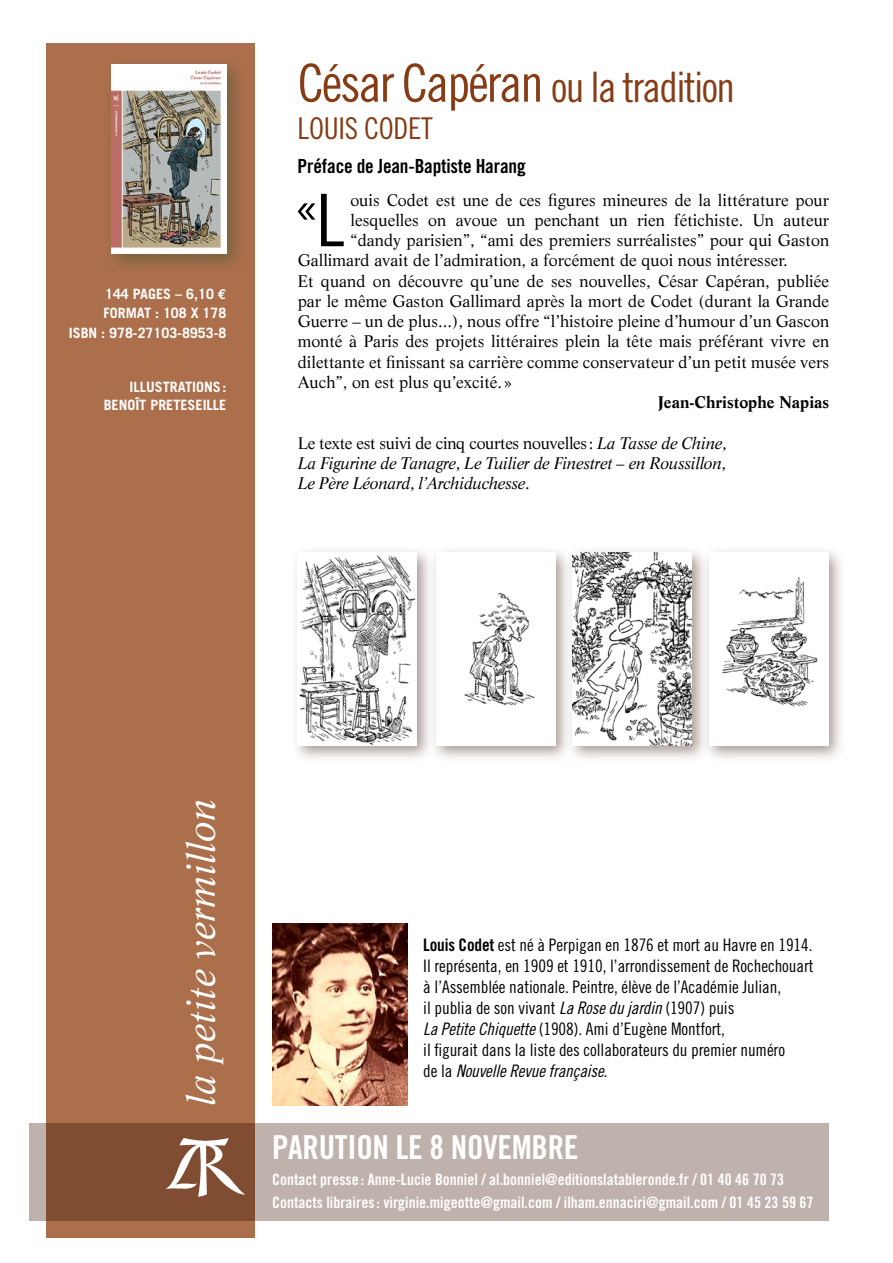
<style>
.page{position:relative;width:893px;height:1263px;background:#fff}
.page>*{position:absolute;margin:0;border:0;box-sizing:border-box;transform-origin:0 0}
.t1{font:52.8px "Trade Gothic Cond Eighteen";color:#000}
.t2{font:42px "Trade Gothic Cond Eighteen";letter-spacing:-.04em;color:#863d16}
.t3{font:italic 39px "Life";color:#fff}
.t4{font:33px "Trade Gothic LT Std Bd Cn 20";letter-spacing:-.01em;color:#fff}
.t5{font:30px "Trade Gothic Cond Eighteen";letter-spacing:-.01em;color:#863d16}
.t6{font:19.5px "Trade Gothic Bold Cond Twenty";letter-spacing:-.01em;color:#000}
.t7{font:17.25px/21px "Trade Gothic Cond Eighteen";letter-spacing:-.005em;color:#000}
.t8{font:17.25px "Trade Gothic Cond Eighteen Obl";letter-spacing:-.01em;color:#000}
.t9{font:16.5px "Life";color:#000}
.t10{font:italic 16.5px/20.2px "Life";letter-spacing:-.02em;color:#000;text-align:justify}
.t11{font:700 16.5px "Life";color:#000}
.t12{font:15.75px/22.5px "Trade Gothic LT Std Bd Cn 20";color:#fff}
.t13{font:700 14.25px/19.5px "Trade Gothic";color:#fff;text-align:right}
.s1{font-family:"Euro Mono"}
.s2{font-size:52.5px}
.s3{font-size:72.6px}
.s4{font-style:normal}
.s5{font-family:"Trade Gothic Bold Cond Twenty"}
.s6{font-family:"Trade Gothic Cond Eighteen Obl"}
.s7{font-family:"Trade Gothic Cond Eighteen"}
</style>
<div class="page">
<div style="left:47px;top:43px;width:208px;height:1194px;background:#ab6f4c"></div>
<svg style="left:30px;top:1123px;width:799px;height:97px;background:#b19c92"></svg>
<img style="left:166px;top:1136px;width:82px;height:62px">
<div style="left:103px;top:56px;width:143px;height:218px;background:#615d3b;opacity:.75"></div>
<img style="left:112px;top:64px;width:114px;height:190px">
<img style="left:272px;top:923px;width:135px;height:183px">
<div style="left:291px;top:546px;width:143px;height:217px;background:#8c7872;opacity:.75"></div>
<img style="left:298px;top:553px;width:119px;height:192px">
<div style="left:565px;top:546px;width:144px;height:217px;background:#8c7872;opacity:.75"></div>
<img style="left:573px;top:553px;width:119px;height:192px">
<div style="left:429px;top:546px;width:144px;height:217px;background:#8c7872;opacity:.75"></div>
<img style="left:436px;top:553px;width:119px;height:192px">
<div style="left:702px;top:546px;width:144px;height:217px;background:#8c7872;opacity:.75"></div>
<img style="left:709px;top:553px;width:119px;height:192px">
<p class="t13" style="left:69px;top:284px;width:159px">144 PAGES – 6,10 <span class="s1">€<br></span>FORMAT : 108 X 178<br>ISBN : 978-27103-8953-8</p>
<p class="t13" style="left:104px;top:377px;width:124px;line-height:18px">ILLUSTRATIONS:<br>BENOÎT PRETESEILLE</p>
<h2 class="t2" style="left:298px;top:62px;width:439px"><span class="s2">César Capéran</span> ou la tradition</h2>
<h3 class="t5" style="left:298px;top:110px;width:137px">LOUIS CODET</h3>
<p class="t6" style="left:298px;top:154px;width:229px">Préface de Jean-Baptiste Harang</p>
<h1 class="t1" style="left:293px;top:175px;width:53px">«<span class="s3">L</span></h1>
<p class="t9" style="left:350px;top:190px;width:480px">ouis Codet est une de ces figures mineures de la littérature pour</p>
<p class="t9" style="left:350px;top:210px;width:480px">lesquelles on avoue un penchant un rien fétichiste. Un auteur</p>
<p class="t9" style="left:350px;top:230px;width:480px">“dandy parisien”, “ami des premiers surréalistes” pour qui Gaston</p>
<p class="t9" style="left:298px;top:251px;width:492px">Gallimard avait de l’admiration, a forcément de quoi nous intéresser.</p>
<p class="t9" style="left:298px;top:271px;width:533px">Et quand on découvre qu’une de ses nouvelles, César Capéran, publiée</p>
<p class="t9" style="left:298px;top:291px;width:533px">par le même Gaston Gallimard après la mort de Codet (durant la Grande</p>
<p class="t9" style="left:298px;top:311px;width:533px">Guerre – un de plus...), nous offre “l’histoire pleine d’humour d’un Gascon</p>
<p class="t9" style="left:298px;top:331px;width:533px">monté à Paris des projets littéraires plein la tête mais préférant vivre en</p>
<p class="t9" style="left:298px;top:352px;width:533px">dilettante et finissant sa carrière comme conservateur d’un petit musée vers</p>
<p class="t9" style="left:298px;top:372px;width:216px">Auch”, on est plus qu’excité. »</p>
<p class="t11" style="left:658px;top:392px;width:173px">Jean-Christophe Napias</p>
<p class="t10" style="left:298px;top:432px;width:431px"><span class="s4">Le texte est suivi de cinq courtes nouvelles:</span> La Tasse de Chine<span class="s4">, </span>La Figurine de Tanagre<span class="s4">,</span> Le Tuilier de Finestret – en Roussillon<span class="s4">, </span>Le Père Léonard<span class="s4">,</span> l’Archiduchesse<span class="s4">.</span></p>
<h3 class="t3" style="left:178px;top:1106px;width:309px;rotate:-90deg">la petite vermillon</h3>
<p class="t7" style="left:423px;top:934px;width:392px"><span class="s5">Louis Codet</span> est né à Perpigan en 1876 et mort au Havre en 1914.<br>Il représenta, en 1909 et 1910, l’arrondissement de Rochechouart à l’Assemblée nationale. Peintre, élève de l’Académie Julian,<br>il publia de son vivant <span class="s6">La Rose du jardin</span> (1907) puis<br><span class="s6">La Petite Chiquette</span> (1908). Ami d’Eugène Montfort,<br>il figurait dans la liste des collaborateurs du premier numéro</p>
<p class="t8" style="left:423px;top:1060px;width:186px"><span class="s7">de la</span> Nouvelle Revue française.</p>
<h3 class="t4" style="left:272px;top:1127px;width:308px">PARUTION LE 8 NOVEMBRE</h3>
<p class="t12" style="left:272px;top:1168px;width:543px">Contact presse : Anne-Lucie Bonniel / al.bonniel@editionslatableronde.fr / 01 40 46 70 73<br>Contacts libraires: virginie.migeotte@gmail.com / ilham.ennaciri@gmail.com / 01 45 23 59 67</p>
</div>
